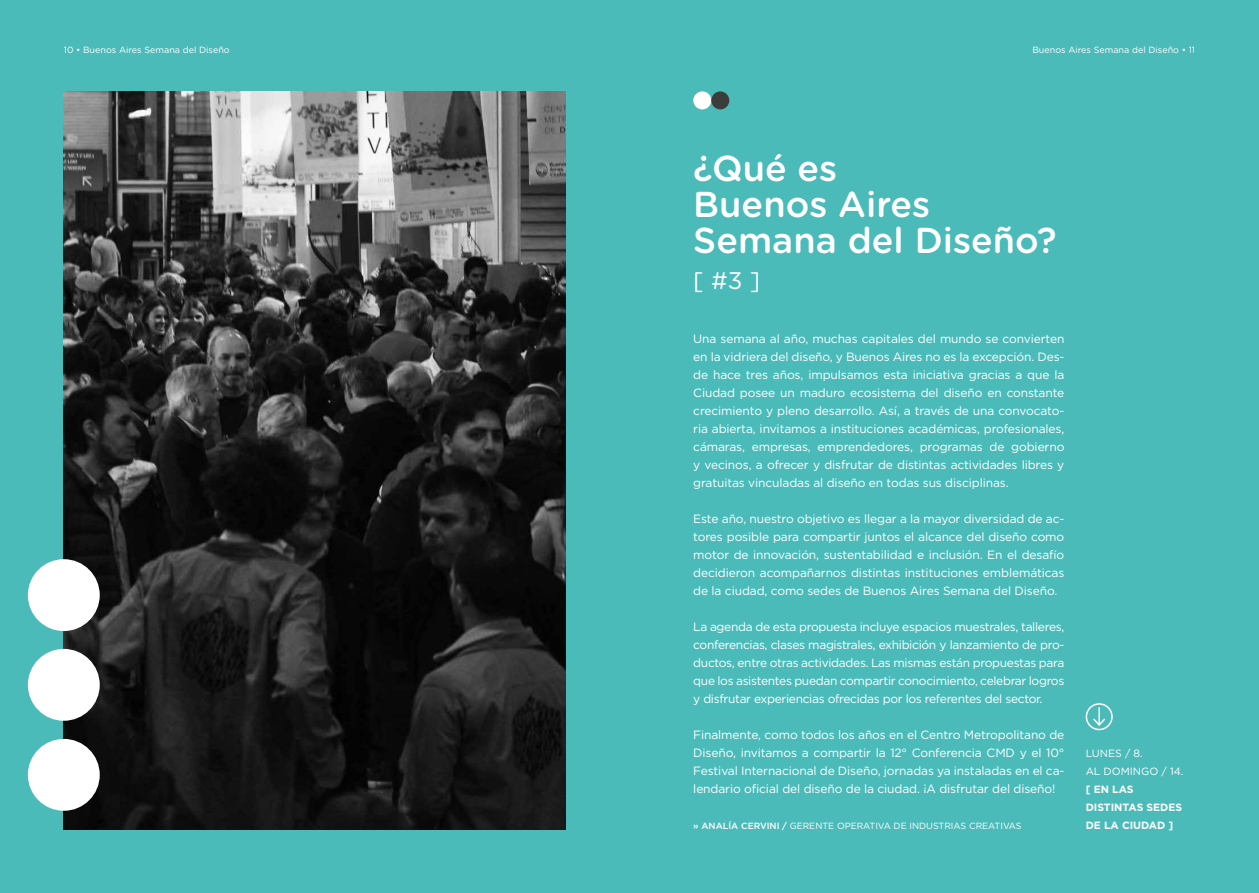
<style>
.page{position:relative;width:1259px;height:893px;background:#4bbbba}
.page>*{position:absolute;margin:0;border:0;box-sizing:border-box;transform-origin:0 0}
.t1{font:500 36px/36px "Gotham Rounded";color:#fff}
.t2{font:24px "Gotham Rounded";color:#fff}
.t3{font:12px/18px "Gotham";letter-spacing:-.01em;color:#fff;text-align:justify}
.t4{font:700 10.5px/18px "Gotham";color:#fff}
.t5{font:10.5px/18px "Gotham";color:#fff}
.t6{font:9px "Gotham Rounded";color:#fff}
.t7{font:9px "Gotham";color:#fff}
.s1{font-weight:500}
</style>
<div class="page">
<div style="left:693px;top:91px;width:18px;height:18px;background:#fff;border-radius:50%"></div>
<div style="left:711px;top:91px;width:18px;height:18px;background:#3c3c3b;border-radius:50%"></div>
<img style="left:64px;top:91px;width:502px;height:738px">
<div style="left:28px;top:739px;width:72px;height:72px;background:#fff;border-radius:50%"></div>
<div style="left:28px;top:649px;width:72px;height:72px;background:#fff;border-radius:50%"></div>
<div style="left:28px;top:559px;width:72px;height:72px;background:#fff;border-radius:50%"></div>
<div style="left:1085px;top:703px;width:27px;height:27px;border:2px solid #fff;border-radius:50%"></div>
<svg style="left:1091px;top:707px;width:16px;height:20px"></svg>
<p class="t6" style="left:64px;top:43px;width:167px">10 • Buenos Aires Semana del Diseño</p>
<p class="t6" style="left:1032px;top:43px;width:164px">Buenos Aires Semana del Diseño • 11</p>
<h1 class="t1" style="left:693px;top:149px;width:365px">¿Qué es<br>Buenos Aires<br>Semana del Diseño?</h1>
<h2 class="t2" style="left:693px;top:264px;width:68px">[ #3 ]</h2>
<p class="t3" style="left:693px;top:330px;width:373px">Una semana al año, muchas capitales del mundo se convierten en la vidriera del diseño, y Buenos Aires no es la excepción. Des&shy;de hace tres años, impulsamos esta iniciativa gracias a que la Ciudad posee un maduro ecosistema del diseño en constante crecimiento y pleno desarrollo. Así, a través de una convocato&shy;ria abierta, invitamos a instituciones académicas, profesionales, cámaras, empresas, emprendedores, programas de gobierno y vecinos, a ofrecer y disfrutar de distintas actividades libres y gratuitas vinculadas al diseño en todas sus disciplinas.</p>
<p class="t3" style="left:693px;top:510px;width:373px">Este año, nuestro objetivo es llegar a la mayor diversidad de ac&shy;tores posible para compartir juntos el alcance del diseño como motor de innovación, sustentabilidad e inclusión. En el desafío decidieron acompañarnos distintas instituciones emblemáticas de la ciudad, como sedes de Buenos Aires Semana del Diseño.</p>
<p class="t3" style="left:693px;top:618px;width:372px">La agenda de esta propuesta incluye espacios muestrales, talleres, conferencias, clases magistrales, exhibición y lanzamiento de pro&shy;ductos, entre otras actividades. Las mismas están propuestas para que los asistentes puedan compartir conocimiento, celebrar logros y disfrutar experiencias ofrecidas por los referentes del sector.</p>
<p class="t3" style="left:693px;top:726px;width:372px">Finalmente, como todos los años en el Centro Metropolitano de Diseño, invitamos a compartir la 12° Conferencia CMD y el 10° Festival Internacional de Diseño, jornadas ya instaladas en el ca&shy;lendario oficial del diseño de la ciudad. ¡A disfrutar del diseño!</p>
<p class="t7" style="left:693px;top:820px;width:330px"><span class="s1">» ANALÍA CERVINI /</span> GERENTE OPERATIVA DE INDUSTRIAS CREATIVAS</p>
<p class="t5" style="left:1085px;top:744px;width:99px">LUNES / 8.<br>AL DOMINGO / 14.</p>
<p class="t4" style="left:1085px;top:780px;width:98px">[ EN LAS<br>DISTINTAS SEDES<br>DE LA CIUDAD ]</p>
</div>
